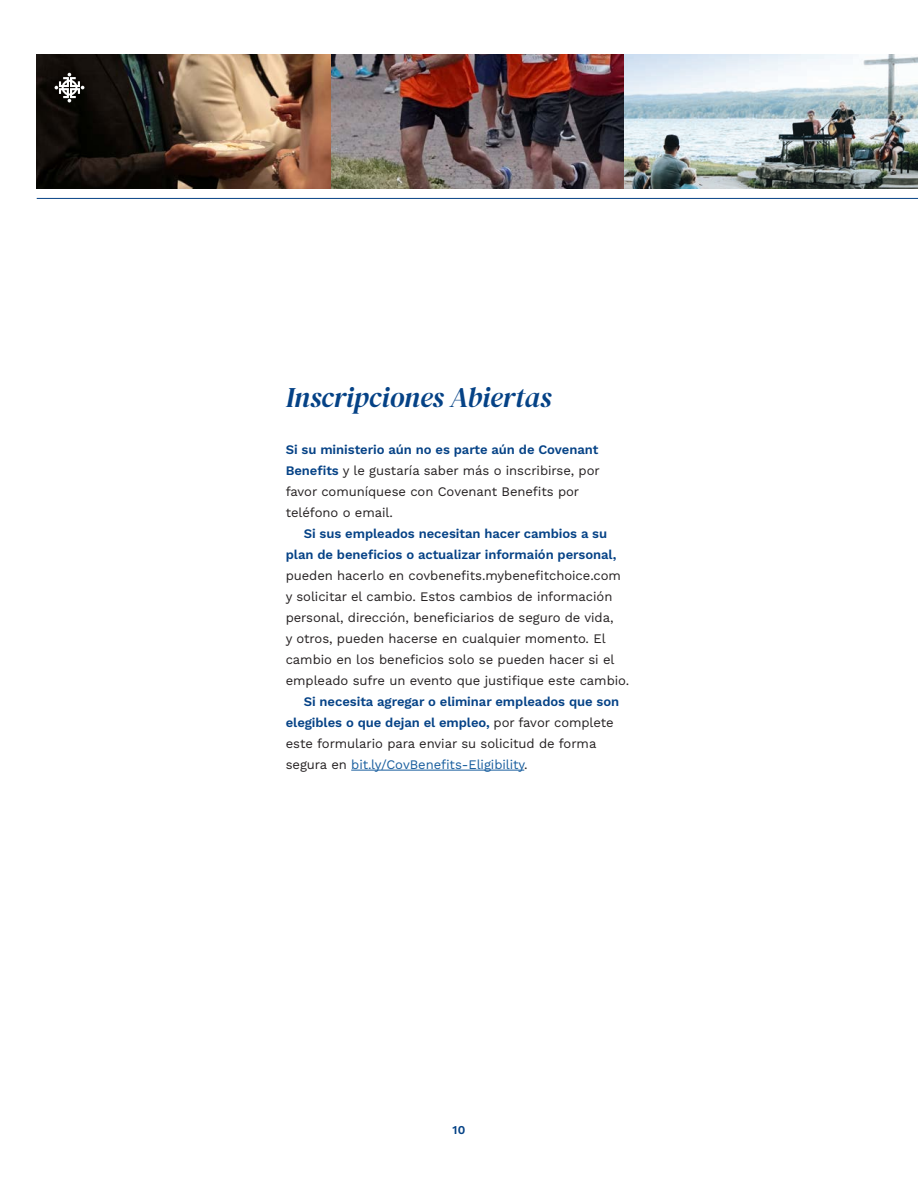
<style>
.page{position:relative;width:918px;height:1188px;background:#fff}
.page>*{position:absolute;margin:0;border:0;box-sizing:border-box;transform-origin:0 0}
.Page_Title{font:italic 28.5px "DM Serif Display";letter-spacing:-.005em;color:#054286}
.Body-Indent{font:13.05px/21px "Work Sans";letter-spacing:-.005em;color:#231f20}
.Body-Indent-2{font:600 13.05px/21px "Work Sans";letter-spacing:-.005em;color:#054286}
.Body-1st_prgh_No_indent{font:13.05px/21px "Work Sans";letter-spacing:-.005em;color:#231f20}
.t1{font:600 12px "Work Sans";color:#054286}
.s1{font-weight:600;color:#054286}
.s2{font-weight:400;color:#231f20}
.s3{font-weight:400;color:#175d9e}
</style>
<div class="page">
<hr style="left:37px;top:198px;width:881px;height:1px;background:#054286">
<img style="left:37px;top:55px;width:881px;height:134px">
<svg style="left:55px;top:73px;width:29px;height:29px"></svg>
<hr style="left:351px;top:770px;width:173px;height:1px;background:#175d9e">
<p class="Page_Title" style="left:286px;top:381px;width:267px">Inscripciones Abiertas</p>
<p class="Body-1st_prgh_No_indent" style="left:286px;top:438px;width:316px"><span class="s1">Si su ministerio aún no es parte aún de Covenant Benefits</span> y le gustaría saber más o inscribirse, por favor comuníquese con Covenant Benefits por teléfono o email.</p>
<p class="Body-Indent" style="left:286px;top:522px;width:345px;text-indent:18px"><span class="s1">Si sus empleados necesitan hacer cambios a su plan de beneficios o actualizar informaión personal, </span>pueden hacerlo en covbenefits.mybenefitchoice.com y solicitar el cambio. Estos cambios de información personal, dirección, beneficiarios de seguro de vida,<br>y otros, pueden hacerse en cualquier momento. El cambio en los beneficios solo se pueden hacer si el empleado sufre un evento que justifique este cambio.</p>
<p class="Body-Indent-2" style="left:286px;top:690px;width:335px;text-indent:18px">Si necesita agregar o eliminar empleados que son elegibles o que dejan el empleo, <span class="s2">por favor complete este formulario para enviar su solicitud de forma segura en</span> <span class="s3">bit.ly/CovBenefits-Eligibility</span><span class="s2">.</span></p>
<p class="t1" style="left:452px;top:1121px;width:15px">10</p>
</div>
